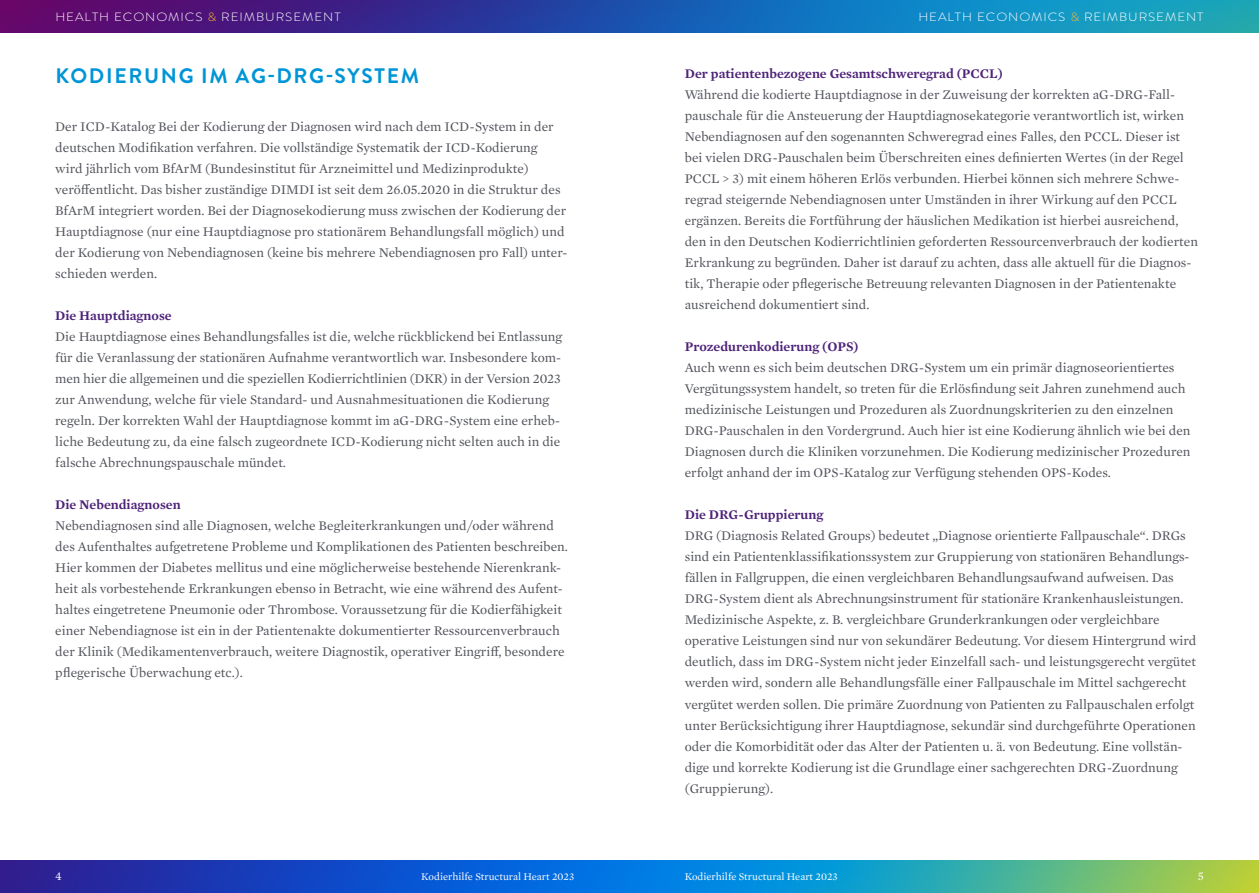
<style>
.page{position:relative;width:1259px;height:893px;background:#fff}
.page>*{position:absolute;margin:0;border:0;box-sizing:border-box;transform-origin:0 0}
.t1{font:700 21px "Brandon Grotesque";letter-spacing:.08em;color:#0095d6}
.t2{font:13.5px/21px "Mercury Text G1";color:#50535a}
.t3{font:600 13.5px "Mercury Text G1";color:#4e2379}
.t4{font:300 12px "Brandon Grotesque";letter-spacing:.07em;color:#fff;scale:1.1 1}
.t5{font:12px "Mercury Text G1";color:#fff}
.t6{font:10.5px "Mercury Text G1";color:#fff}
.s1{color:#fab82d}
</style>
<div class="page">
<img style="left:0;top:860px;width:1259px;height:33px">
<img style="left:0;top:0;width:1259px;height:33px">
<p class="t4" style="left:55px;top:8px;width:261px">HEALTH ECONOMICS <span class="s1">&amp;</span> REIMBURSEMENT</p>
<p class="t4" style="left:918px;top:8px;width:261px">HEALTH ECONOMICS <span class="s1">&amp;</span> REIMBURSEMENT</p>
<h1 class="t1" style="left:55px;top:61px;width:365px">KODIERUNG IM AG-DRG-SYSTEM</h1>
<p class="t2" style="left:55px;top:115px;width:513px">Der ICD-Katalog Bei der Kodierung der Diagnosen wird nach dem ICD-System in der deutschen Modifikation verfahren. Die vollständige Systematik der ICD-Kodierung wird jährlich vom BfArM (Bundesinstitut für Arzneimittel und Medizinprodukte) veröffentlicht. Das bisher zuständige DIMDI ist seit dem 26.05.2020 in die Struktur des BfArM integriert worden. Bei der Diagnosekodierung muss zwischen der Kodierung der Hauptdiagnose (nur eine Hauptdiagnose pro stationärem Behandlungsfall möglich) und der Kodierung von Nebendiagnosen (keine bis mehrere Nebendiagnosen pro Fall) unter&shy;schieden werden.</p>
<p class="t3" style="left:55px;top:305px;width:118px">Die Hauptdiagnose</p>
<p class="t2" style="left:55px;top:325px;width:508px">Die Hauptdiagnose eines Behandlungsfalles ist die, welche rückblickend bei Entlassung für die Veranlassung der stationären Aufnahme verantwortlich war. Insbesondere kom&shy;men hier die allgemeinen und die speziellen Kodierrichtlinien (DKR) in der Version 2023 zur Anwendung, welche für viele Standard- und Ausnahmesituationen die Kodierung regeln. Der korrekten Wahl der Hauptdiagnose kommt im aG-DRG-System eine erheb&shy;liche Bedeutung zu, da eine falsch zugeordnete ICD-Kodierung nicht selten auch in die falsche Abrechnungspauschale mündet.</p>
<p class="t3" style="left:55px;top:494px;width:127px">Die Nebendiagnosen</p>
<p class="t2" style="left:55px;top:514px;width:514px">Nebendiagnosen sind alle Diagnosen, welche Begleiterkrankungen und/oder während des Aufenthaltes aufgetretene Probleme und Komplikationen des Patienten beschreiben.<br>Hier kommen der Diabetes mellitus und eine möglicherweise bestehende Nierenkrank&shy;heit als vorbestehende Erkrankungen ebenso in Betracht, wie eine während des Aufent&shy;haltes eingetretene Pneumonie oder Thrombose. Voraussetzung für die Kodierfähigkeit einer Nebendiagnose ist ein in der Patientenakte dokumentierter Ressourcenverbrauch der Klinik (Medikamentenverbrauch, weitere Diagnostik, operativer Eingriff, besondere pflegerische Überwachung etc.).</p>
<p class="t3" style="left:685px;top:64px;width:319px">Der patientenbezogene Gesamtschweregrad (PCCL)</p>
<p class="t2" style="left:685px;top:84px;width:515px">Während die kodierte Hauptdiagnose in der Zuweisung der korrekten aG-DRG-Fall&shy;pauschale für die Ansteuerung der Hauptdiagnosekategorie verantwortlich ist, wirken Nebendiagnosen auf den sogenannten Schweregrad eines Falles, den PCCL. Dieser ist bei vielen DRG-Pauschalen beim Überschreiten eines definierten Wertes (in der Regel PCCL &gt; 3) mit einem höheren Erlös verbunden. Hierbei können sich mehrere Schwe&shy;regrad steigernde Nebendiagnosen unter Umständen in ihrer Wirkung auf den PCCL ergänzen. Bereits die Fortführung der häuslichen Medikation ist hierbei ausreichend, den in den Deutschen Kodierrichtlinien geforderten Ressourcenverbrauch der kodierten Erkrankung zu begründen. Daher ist darauf zu achten, dass alle aktuell für die Diagnos&shy;tik, Therapie oder pflegerische Betreuung relevanten Diagnosen in der Patientenakte ausreichend dokumentiert sind.</p>
<p class="t3" style="left:685px;top:337px;width:175px">Prozedurenkodierung (OPS)</p>
<p class="t2" style="left:685px;top:357px;width:507px">Auch wenn es sich beim deutschen DRG-System um ein primär diagnoseorientiertes Vergütungssystem handelt, so treten für die Erlösfindung seit Jahren zunehmend auch medizinische Leistungen und Prozeduren als Zuordnungskriterien zu den einzelnen DRG-Pauschalen in den Vordergrund. Auch hier ist eine Kodierung ähnlich wie bei den Diagnosen durch die Kliniken vorzunehmen. Die Kodierung medizinischer Prozeduren erfolgt anhand der im OPS-Katalog zur Verfügung stehenden OPS-Kodes.</p>
<p class="t3" style="left:685px;top:505px;width:140px">Die DRG-Gruppierung</p>
<p class="t2" style="left:685px;top:525px;width:513px">DRG (Diagnosis Related Groups) bedeutet „Diagnose orientierte Fallpauschale“. DRGs sind ein Patientenklassifikationssystem zur Gruppierung von stationären Behandlungs&shy;fällen in Fallgruppen, die einen vergleichbaren Behandlungsaufwand aufweisen. Das DRG-System dient als Abrechnungsinstrument für stationäre Krankenhausleistungen.<br>Medizinische Aspekte, z. B. vergleichbare Grunderkrankungen oder vergleichbare operative Leistungen sind nur von sekundärer Bedeutung. Vor diesem Hintergrund wird deutlich, dass im DRG-System nicht jeder Einzelfall sach- und leistungsgerecht vergütet werden wird, sondern alle Behandlungsfälle einer Fallpauschale im Mittel sachgerecht vergütet werden sollen. Die primäre Zuordnung von Patienten zu Fallpauschalen erfolgt unter Berücksichtigung ihrer Hauptdiagnose, sekundär sind durchgeführte Operationen oder die Komorbidität oder das Alter der Patienten u. ä. von Bedeutung. Eine vollstän&shy;dige und korrekte Kodierung ist die Grundlage einer sachgerechten DRG-Zuordnung (Gruppierung).</p>
<p class="t5" style="left:55px;top:868px;width:8px">4</p>
<p class="t6" style="left:421px;top:869px;width:154px">Kodierhilfe Structural Heart 2023</p>
<p class="t6" style="left:685px;top:869px;width:154px">Kodierhilfe Structural Heart 2023</p>
<p class="t5" style="left:1197px;top:868px;width:8px">5</p>
</div>
